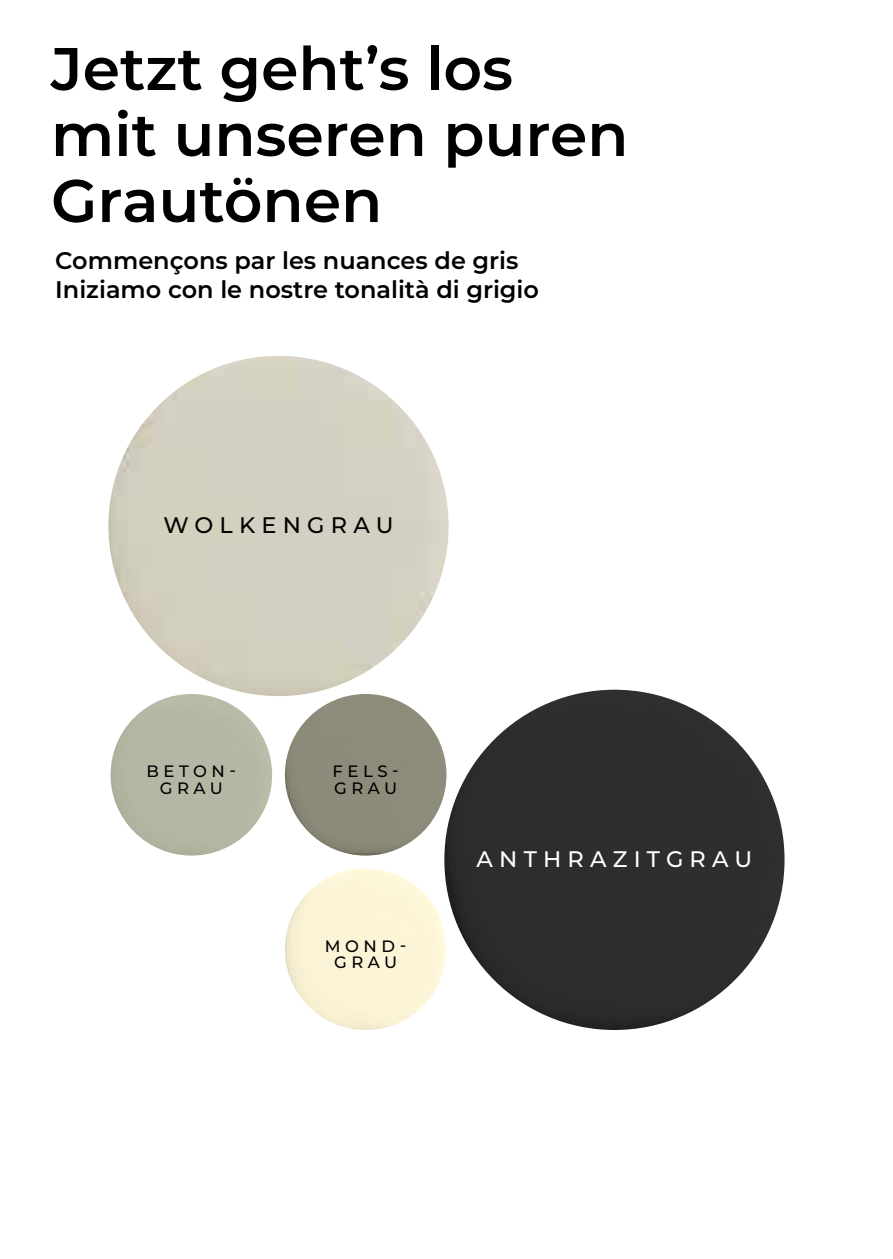
<style>
.page{position:relative;width:893px;height:1259px;background:#fff}
.page>*{position:absolute;margin:0;border:0;box-sizing:border-box;transform-origin:0 0}
.t1{font:600 60px/66px "Montserrat";color:#000}
.t2{font:600 24px/28.8px "Montserrat";color:#000}
.t3{font:500 22.5px "Montserrat";letter-spacing:.275em;color:#fff}
.t4{font:500 22.5px "Montserrat";letter-spacing:.275em;color:#000}
.t5{font:500 16.5px/16.5px "Montserrat";letter-spacing:.275em;color:#000;text-align:center}
</style>
<div class="page">
<div style="left:285px;top:868px;width:161px;height:162px;background:#fbf4d6;border-radius:81px"></div>
<div style="left:285px;top:694px;width:161px;height:161px;background:#8e8b7a;border-radius:81px"></div>
<img style="left:108px;top:356px;width:341px;height:340px;border-radius:170px">
<div style="left:444px;top:689px;width:340px;height:341px;background:#2c2f2c;border-radius:170px"></div>
<h1 class="t1" style="left:51px;top:33px;width:579px">Jetzt geht’s los mit unseren puren<br>Grautönen</h1>
<p class="t2" style="left:55px;top:245px;width:485px">Commençons par les nuances de gris<br>Iniziamo con le nostre tonalità di grigio</p>
<p class="t4" style="left:164px;top:509px;width:231px">WOLKENGRAU</p>
<p class="t5" style="left:147px;top:762px;width:91px">BETON-<br>GRAU</p>
<p class="t5" style="left:333px;top:762px;width:68px;text-align:left">FELS-<br>GRAU</p>
<p class="t5" style="left:325px;top:936px;width:83px">MOND-<br>GRAU</p>
<p class="t3" style="left:477px;top:843px;width:277px">ANTHRAZITGRAU</p>
</div>
